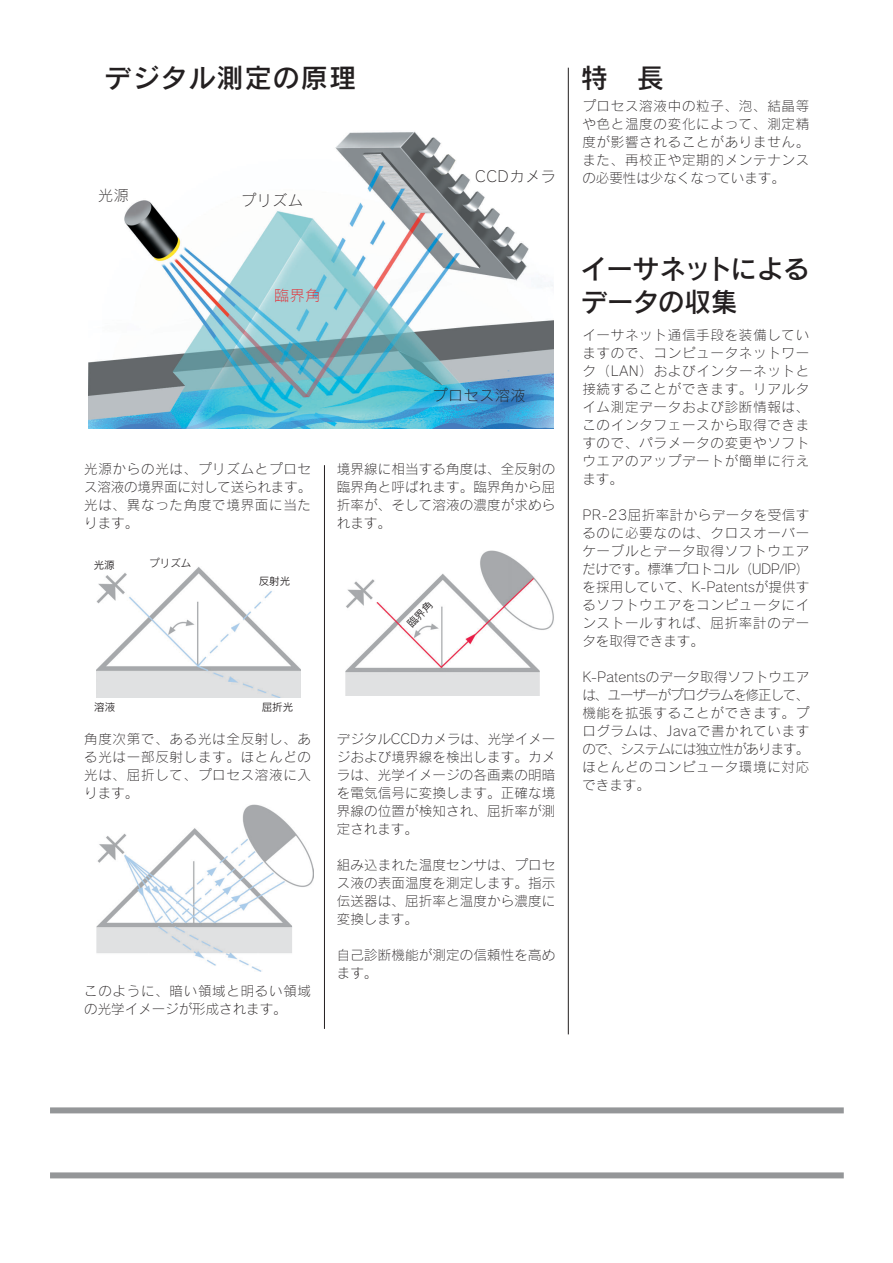
<style>
.page{position:relative;width:893px;height:1263px;background:#fff}
.page>*{position:absolute;margin:0;border:0;box-sizing:border-box;transform-origin:0 0}
.t1{font:27px/33px "Rodin CID DB";color:#231f20}
.t2{font:27px "Rodin CID DB";letter-spacing:.04em;color:#231f20}
.t3{font:15px "Rodin CID L";letter-spacing:.04em;color:#231f20}
.t4{font:15px "Rodin CID L";color:#ed1c24}
.t5{font:13.5px/18px "Rodin CID L";letter-spacing:.01em;color:#231f20;text-align:justify}
.t6{font:10.5px "Rodin CID M";color:#231f20}
</style>
<div class="page">
<div style="left:50px;top:1172px;width:793px;height:6px;background:#949698"></div>
<div style="left:50px;top:1107px;width:793px;height:6px;background:#949698"></div>
<img style="left:88px;top:131px;width:465px;height:298px">
<img style="left:96px;top:567px;width:204px;height:130px">
<img style="left:345px;top:551px;width:209px;height:145px">
<img style="left:96px;top:805px;width:218px;height:167px">
<hr style="left:324px;top:465px;width:1px;height:564px;background:#231f20">
<hr style="left:568px;top:68px;width:1px;height:966px;background:#231f20">
<svg style="left:406px;top:601px;width:27px;height:27px"></svg>
<h1 class="t2" style="left:104px;top:68px;width:253px">デジタル測定の原理</h1>
<h1 class="t1" style="left:580px;top:65px;width:85px">特　長</h1>
<p class="t3" style="left:98px;top:189px;width:32px">光源</p>
<p class="t3" style="left:241px;top:195px;width:63px">プリズム</p>
<p class="t4" style="left:274px;top:289px;width:48px">臨界角</p>
<p class="t3" style="left:475px;top:171px;width:82px">CCDカメラ</p>
<p class="t5" style="left:84px;top:462px;width:228px">光源からの光は、プリズムとプロセス溶液の境界面に対して送られます。光は、異なった角度で境界面に当たります。</p>
<p class="t6" style="left:94px;top:561px;width:22px">光源</p>
<p class="t6" style="left:149px;top:559px;width:43px">プリズム</p>
<p class="t6" style="left:259px;top:577px;width:33px">反射光</p>
<p class="t3" style="left:432px;top:389px;width:94px">プロセス溶液</p>
<p class="t5" style="left:337px;top:461px;width:220px">境界線に相当する角度は、全反射の臨界角と呼ばれます。臨界角から屈折率が、そして溶液の濃度が求められます。</p>
<p class="t6" style="left:94px;top:703px;width:22px">溶液</p>
<p class="t6" style="left:262px;top:703px;width:33px">屈折光</p>
<p class="t5" style="left:84px;top:731px;width:228px">角度次第で、ある光は全反射し、ある光は一部反射します。ほとんどの光は、屈折して、プロセス溶液に入ります。</p>
<p class="t5" style="left:84px;top:983px;width:228px">このように、暗い領域と明るい領域の光学イメージが形成されます。</p>
<p class="t5" style="left:337px;top:731px;width:220px">デジタルCCDカメラは、光学イメージおよび境界線を検出します。カメラは、光学イメージの各画素の明暗を電気信号に変換します。正確な境界線の位置が検知され、屈折率が測定されます。</p>
<p class="t5" style="left:337px;top:857px;width:220px">組み込まれた温度センサは、プロセス液の表面温度を測定します。指示伝送器は、屈折率と温度から濃度に変換します。</p>
<p class="t5" style="left:337px;top:947px;width:220px">自己診断機能が測定の信頼性を高めます。</p>
<p class="t5" style="left:582px;top:99px;width:228px">プロセス溶液中の粒子、泡、結晶等や色と温度の変化によって、測定精度が影響されることがありません。また、再校正や定期的メンテナンスの必要性は少なくなっています。</p>
<h1 class="t1" style="left:580px;top:256px;width:231px">イーサネットによるデータの収集</h1>
<p class="t5" style="left:582px;top:328px;width:228px">イーサネット通信手段を装備していますので、コンピュータネットワーク（LAN）およびインターネットと接続することができます。リアルタイム測定データおよび診断情報は、このインタフェースから取得できますので、パラメータの変更やソフトウエアのアップデートが簡単に行えます。</p>
<p class="t5" style="left:582px;top:508px;width:228px">PR-23屈折率計からデータを受信するのに必要なのは、クロスオーバーケーブルとデータ取得ソフトウエアだけです。標準プロトコル（UDP/IP）を採用していて、K-Patentsが提供するソフトウエアをコンピュータにインストールすれば、屈折率計のデータを取得できます。</p>
<p class="t5" style="left:582px;top:670px;width:228px">K-Patentsのデータ取得ソフトウエアは、ユーザーがプログラムを修正して、機能を拡張することができます。プログラムは、Javaで書かれていますので、システムには独立性があります。ほとんどのコンピュータ環境に対応できます。</p>
</div>
